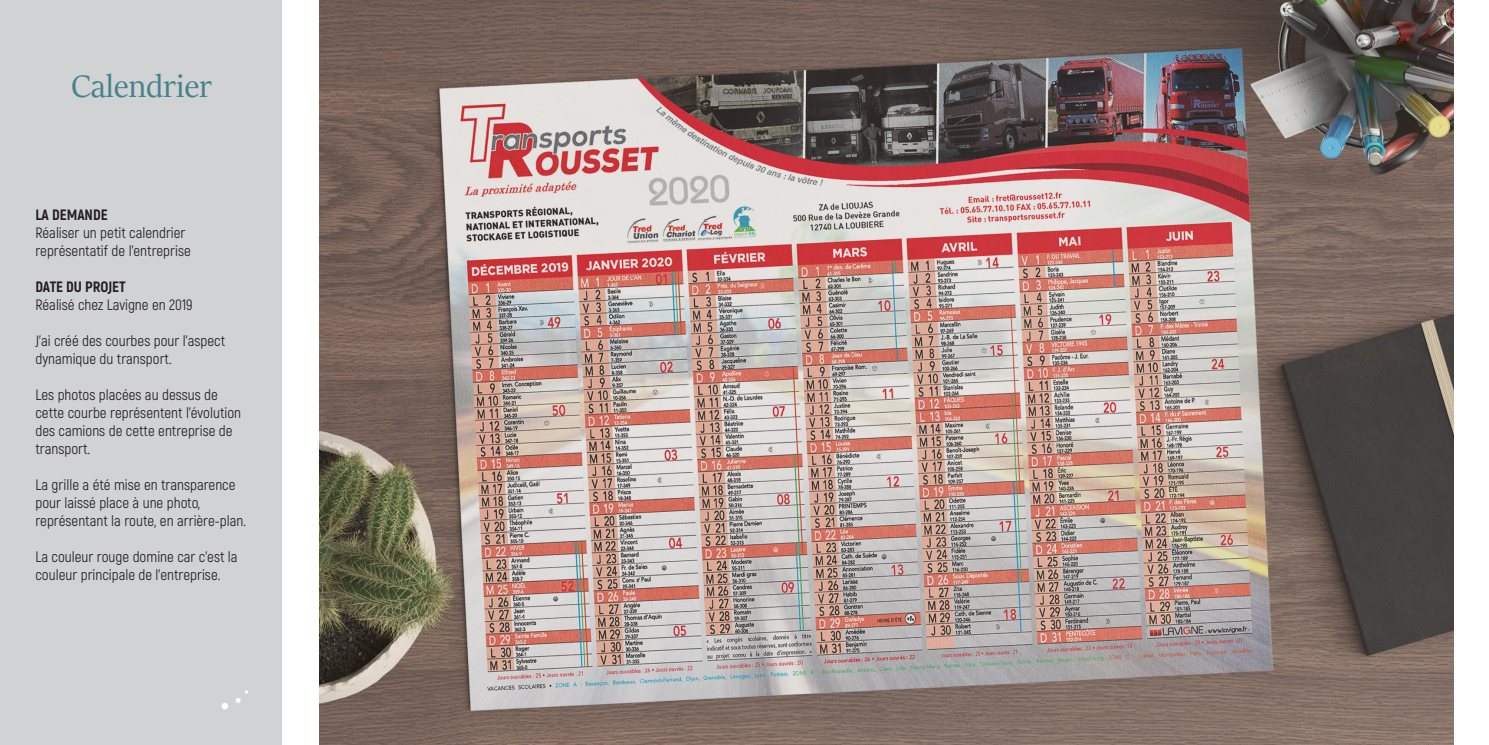
<style>
.page{position:relative;width:1489px;height:745px;background:#fff}
.page>*{position:absolute;margin:0;border:0;box-sizing:border-box;transform-origin:0 0}
.t1{font:35px "Sitka Banner";color:#46828c}
.t2{font:15px/18px "Akrobat";color:#231f20}
.t3{font:800 15px "Akrobat";color:#231f20}
</style>
<div class="page">
<img style="left:319px;top:0;width:1134px;height:744px">
<div style="left:0;top:0;width:282px;height:744px;background:#d1d2d4"></div>
<div style="left:221px;top:702px;width:7px;height:7px;background:#fff;border-radius:50%"></div>
<svg style="left:236px;top:690px;width:12px;height:12px"></svg>
<p class="t1" style="left:72px;top:62px;width:142px">Calendrier</p>
<p class="t3" style="left:35px;top:205px;width:74px">LA DEMANDE</p>
<p class="t2" style="left:35px;top:223px;width:157px">Réaliser un petit calendrier représentatif de l’entreprise</p>
<p class="t3" style="left:35px;top:277px;width:92px">DATE DU PROJET</p>
<p class="t2" style="left:35px;top:295px;width:159px">Réalisé chez Lavigne en 2019</p>
<p class="t2" style="left:35px;top:331px;width:191px">J’ai créé des courbes pour l’aspect dynamique du transport.</p>
<p class="t2" style="left:35px;top:385px;width:207px">Les photos placées au dessus de cette courbe représentent l’évolution des camions de cette entreprise de transport.</p>
<p class="t2" style="left:35px;top:475px;width:212px">La grille a été mise en transparence pour laissé place à une photo, représentant la route, en arrière-plan.</p>
<p class="t2" style="left:35px;top:547px;width:204px">La couleur rouge domine car c’est la couleur principale de l’entreprise.</p>
</div>
